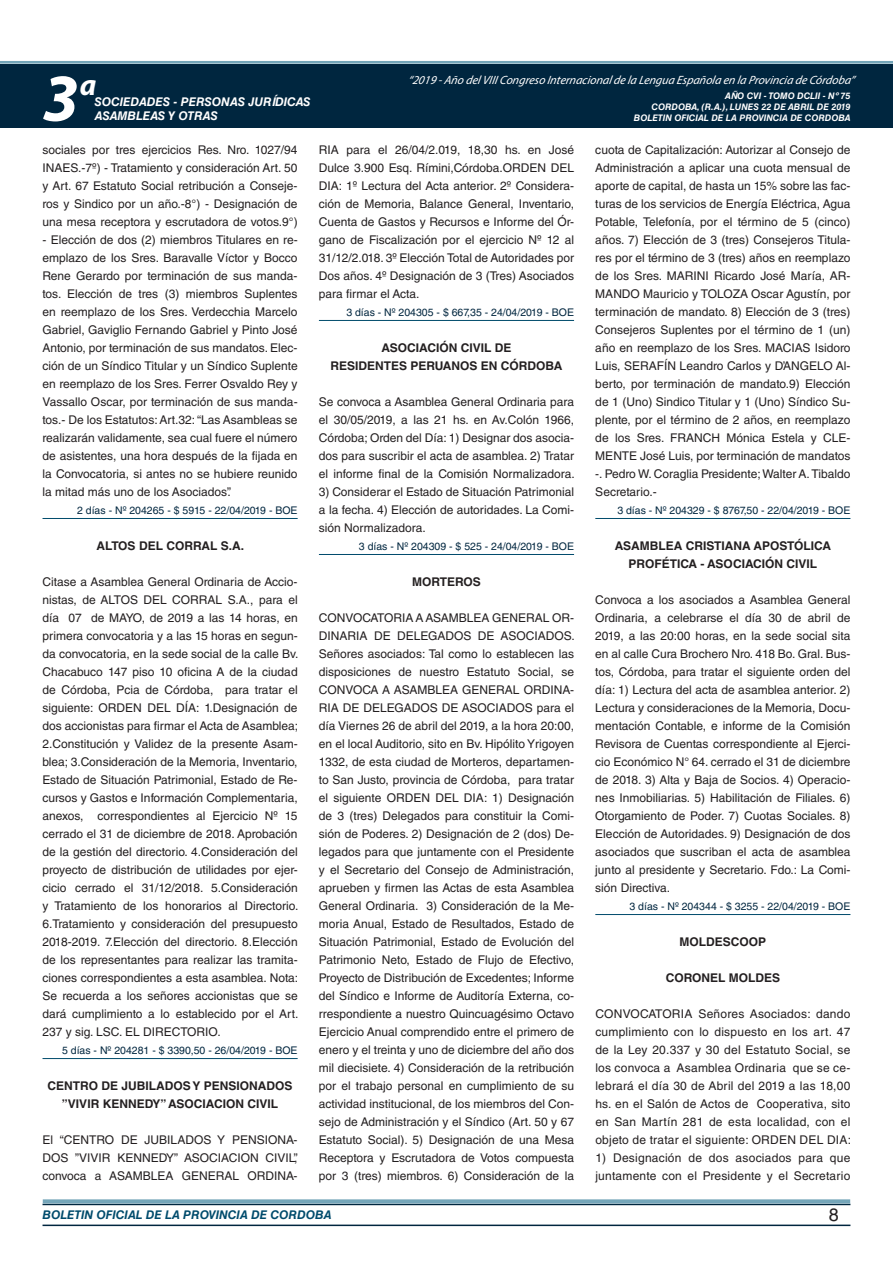
<style>
.page{position:relative;width:893px;height:1263px;background:#fff}
.page>*{position:absolute;margin:0;border:0;box-sizing:border-box;transform-origin:0 0}
.t1{font:italic 700 67.5px "Myriad Pro";color:#fff}
.t2{font:italic 700 30px "Myriad Pro";color:#fff}
.t3{font:18px "Helvetica LT Std";color:#231f20}
.t4{font:12px/18px "Helvetica LT Std";color:#231f20;text-align:justify}
.t5{font:700 12px/18px "Helvetica LT Std";color:#231f20;text-align:center}
.t6{font:italic 12px "Myriad Pro";color:#fff}
.t7{font:12px/18px "Helvetica LT Std";letter-spacing:.02em;color:#231f20}
.t8{font:italic 700 12px "Helvetica LT Std";color:#fff}
.t9{font:italic 700 12px "Helvetica LT Std";color:#004b6c}
.t10{font:10.5px "Helvetica LT Std";color:#00263f}
.t11{font:italic 700 9px/10.8px "Helvetica LT Std";color:#fff;text-align:right}
</style>
<div class="page">
<div style="left:0;top:61px;width:893px;height:6px;background:#fff;opacity:.75"></div>
<div style="left:0;top:64px;width:893px;height:64px;background:#00263f"></div>
<hr style="left:43px;top:1224px;width:807px;height:2px;background:#00263f">
<div style="left:42px;top:1198px;width:809px;height:8px;background:#fff;opacity:.75"></div>
<hr style="left:43px;top:518px;width:255px;height:1px;background:#004b6c">
<hr style="left:43px;top:1058px;width:255px;height:1px;background:#004b6c">
<hr style="left:319px;top:320px;width:255px;height:1px;background:#004b6c">
<hr style="left:319px;top:554px;width:255px;height:1px;background:#004b6c">
<hr style="left:595px;top:518px;width:255px;height:1px;background:#004b6c">
<hr style="left:595px;top:914px;width:255px;height:1px;background:#004b6c">
<h2 class="t2" style="left:80px;top:66px;width:18px">a</h2>
<p class="t6" style="left:408px;top:72px;width:448px">“2019 -Año delVIIICongreso Internacionalde la Lengua Esp añola en la Provincia de Córdoba”</p>
<h1 class="t1" style="left:43px;top:54px;width:38px">3</h1>
<p class="t11" style="left:634px;top:91px;width:218px">AÑO CVI - TOMO DCLII - Nº 75<br>CORDOBA, (R.A.), LUNES 22 DE ABRIL DE 2019<br>BOLETIN OFICIAL DE LA PROVINCIA DE CORDOBA</p>
<p class="t8" style="left:95px;top:94px;width:217px">SOCIEDADES - PERSONAS JURÍDICAS</p>
<p class="t8" style="left:95px;top:109px;width:125px">ASAMBLEAS Y OTRAS</p>
<p class="t4" style="left:43px;top:141px;width:257px">sociales por tres ejercicios Res. Nro. 1027/94<br>INAES.-7º) - Tratamiento y consideración Art. 50 y Art. 67 Estatuto Social retribución a Conseje&shy;ros y Sindico por un año.-8°) - Designación de una mesa receptora y escrutadora de votos.9°)</p>
<p class="t4" style="left:43px;top:231px;width:257px">- Elección de dos (2) miembros Titulares en re&shy;emplazo de los Sres. Baravalle Víctor y Bocco Rene Gerardo por terminación de sus manda&shy;tos. Elección de tres (3) miembros Suplentes en reemplazo de los Sres. Verdecchia Marcelo Gabriel, Gaviglio Fernando Gabriel y Pinto José Antonio, por terminación de sus mandatos. Elec&shy;ción de un Síndico Titular y un Síndico Suplente en reemplazo de los Sres. Ferrer Osvaldo Rey y Vassallo Oscar, por terminación de sus manda&shy;tos.- De los Estatutos: Art.32: “Las Asambleas se realizarán validamente, sea cual fuere el número de asistentes, una hora después de la fijada en la Convocatoria, si antes no se hubiere reunido la mitad más uno de los Asociados”.</p>
<p class="t10" style="left:77px;top:504px;width:222px">2 días - Nº 204265 - $ 5915 - 22/04/2019 - BOE</p>
<p class="t5" style="left:97px;top:536px;width:149px">ALTOS DEL CORRAL S.A.</p>
<p class="t4" style="left:43px;top:573px;width:257px">Citase a Asamblea General Ordinaria de Accio&shy;nistas, de ALTOS DEL CORRAL S.A., para el día 07 de MAYO, de 2019 a las 14 horas, en primera convocatoria y a las 15 horas en segun&shy;da convocatoria, en la sede social de la calle Bv.<br>Chacabuco 147 piso 10 oficina A de la ciudad de Córdoba, Pcia de Córdoba, para tratar el siguiente: ORDEN DEL DÍA: 1.Designación de dos accionistas para firmar el Acta de Asamblea; 2.Constitución y Validez de la presente Asam&shy;blea; 3.Consideración de la Memoria, Inventario, Estado de Situación Patrimonial, Estado de Re&shy;cursos y Gastos e Información Complementaria, anexos, correspondientes al Ejercicio Nº 15 cerrado el 31 de diciembre de 2018. Aprobación de la gestión del directorio. 4.Consideración del proyecto de distribución de utilidades por ejer&shy;cicio cerrado el 31/12/2018. 5.Consideración y Tratamiento de los honorarios al Directorio.<br>6.Tratamiento y consideración del presupuesto 2018-2019. 7.Elección del directorio. 8.Elección de los representantes para realizar las tramita&shy;ciones correspondientes a esta asamblea. Nota:<br>Se recuerda a los señores accionistas que se dará cumplimiento a lo establecido por el Art.<br>237 y sig. LSC. EL DIRECTORIO.</p>
<p class="t10" style="left:62px;top:1044px;width:237px">5 días - Nº 204281 - $ 3390,50 - 26/04/2019 - BOE</p>
<p class="t5" style="left:48px;top:1076px;width:247px">CENTRO DE JUBILADOS Y PENSIONADOS ”VIVIR KENNEDY” ASOCIACION CIVIL</p>
<p class="t4" style="left:43px;top:1131px;width:257px">El “CENTRO DE JUBILADOS Y PENSIONA-DOS ”VIVIR KENNEDY” ASOCIACION CIVIL”, convoca a ASAMBLEA GENERAL ORDINA-</p>
<p class="t4" style="left:319px;top:141px;width:257px">RIA para el 26/04/2.019, 18,30 hs. en José Dulce 3.900 Esq. Rímini,Córdoba.ORDEN DEL DIA: 1º Lectura del Acta anterior. 2º Considera&shy;ción de Memoria, Balance General, Inventario, Cuenta de Gastos y Recursos e Informe del Ór&shy;gano de Fiscalización por el ejercicio Nº 12 al 31/12/2.018. 3º Elección Total de Autoridades por Dos años. 4º Designación de 3 (Tres) Asociados para firmar el Acta.</p>
<p class="t10" style="left:346px;top:306px;width:229px">3 días - Nº 204305 - $ 667,35 - 24/04/2019 - BOE</p>
<p class="t5" style="left:330px;top:338px;width:234px">ASOCIACIÓN CIVIL DE<br>RESIDENTES PERUANOS EN CÓRDOBA</p>
<p class="t4" style="left:319px;top:393px;width:257px">Se convoca a Asamblea General Ordinaria para el 30/05/2019, a las 21 hs. en Av.Colón 1966, Córdoba; Orden del Día: 1) Designar dos asocia&shy;dos para suscribir el acta de asamblea. 2) Tratar el informe final de la Comisión Normalizadora.</p>
<p class="t4" style="left:319px;top:483px;width:257px">3) Considerar el Estado de Situación Patrimonial a la fecha. 4) Elección de autoridades. La Comi&shy;sión Normalizadora.</p>
<p class="t10" style="left:359px;top:540px;width:217px">3 días - Nº 204309 - $ 525 - 24/04/2019 - BOE</p>
<p class="t5" style="left:412px;top:572px;width:70px">MORTEROS</p>
<p class="t4" style="left:319px;top:609px;width:257px">CONVOCATORIA A ASAMBLEA GENERAL OR-DINARIA DE DELEGADOS DE ASOCIADOS.<br>Señores asociados: Tal como lo establecen las disposiciones de nuestro Estatuto Social, se CONVOCA A ASAMBLEA GENERAL ORDINA-RIA DE DELEGADOS DE ASOCIADOS para el día Viernes 26 de abril del 2019, a la hora 20:00, en el local Auditorio, sito en Bv. Hipólito Yrigoyen 1332, de esta ciudad de Morteros, departamen&shy;to San Justo, provincia de Córdoba, para tratar el siguiente ORDEN DEL DIA: 1) Designación de 3 (tres) Delegados para constituir la Comi&shy;sión de Poderes. 2) Designación de 2 (dos) De&shy;legados para que juntamente con el Presidente y el Secretario del Consejo de Administración, aprueben y firmen las Actas de esta Asamblea General Ordinaria. 3) Consideración de la Me&shy;moria Anual, Estado de Resultados, Estado de Situación Patrimonial, Estado de Evolución del Patrimonio Neto, Estado de Flujo de Efectivo, Proyecto de Distribución de Excedentes; Informe del Síndico e Informe de Auditoría Externa, co&shy;rrespondiente a nuestro Quincuagésimo Octavo Ejercicio Anual comprendido entre el primero de enero y el treinta y uno de diciembre del año dos mil diecisiete. 4) Consideración de la retribución por el trabajo personal en cumplimiento de su actividad institucional, de los miembros del Con&shy;sejo de Administración y el Síndico (Art. 50 y 67<br>Estatuto Social). 5) Designación de una Mesa Receptora y Escrutadora de Votos compuesta por 3 (tres) miembros. 6) Consideración de la</p>
<p class="t4" style="left:595px;top:141px;width:257px">cuota de Capitalización: Autorizar al Consejo de Administración a aplicar una cuota mensual de aporte de capital, de hasta un 15% sobre las fac&shy;turas de los servicios de Energía Eléctrica, Agua Potable, Telefonía, por el término de 5 (cinco) años. 7) Elección de 3 (tres) Consejeros Titula&shy;res por el término de 3 (tres) años en reemplazo de los Sres. MARINI Ricardo José María, AR-MANDO Mauricio y TOLOZA Oscar Agustín, por terminación de mandato. 8) Elección de 3 (tres)<br>Consejeros Suplentes por el término de 1 (un) año en reemplazo de los Sres. MACIAS Isidoro Luis, SERAFÍN Leandro Carlos y D’ANGELO Al&shy;berto, por terminación de mandato.9) Elección de 1 (Uno) Sindico Titular y 1 (Uno) Síndico Su&shy;plente, por el término de 2 años, en reemplazo de los Sres. FRANCH Mónica Estela y CLE-MENTE José Luis, por terminación de mandatos -. Pedro W. Coraglia Presidente; Walter A. Tibaldo Secretario.-</p>
<p class="t10" style="left:617px;top:504px;width:235px">3 días - Nº 204329 - $ 8767,50 - 22/04/2019 - BOE</p>
<p class="t5" style="left:615px;top:536px;width:218px">ASAMBLEA CRISTIANA APOSTÓLICA<br>PROFÉTICA - ASOCIACIÓN CIVIL</p>
<p class="t4" style="left:595px;top:591px;width:257px">Convoca a los asociados a Asamblea General Ordinaria, a celebrarse el día 30 de abril de 2019, a las 20:00 horas, en la sede social sita en al calle Cura Brochero Nro. 418 Bo. Gral. Bus&shy;tos, Córdoba, para tratar el siguiente orden del día: 1) Lectura del acta de asamblea anterior. 2)<br>Lectura y consideraciones de la Memoria, Docu&shy;mentación Contable, e informe de la Comisión Revisora de Cuentas correspondiente al Ejerci&shy;cio Económico N° 64. cerrado el 31 de diciembre de 2018. 3) Alta y Baja de Socios. 4) Operacio&shy;nes Inmobiliarias. 5) Habilitación de Filiales. 6)<br>Otorgamiento de Poder. 7) Cuotas Sociales. 8)<br>Elección de Autoridades. 9) Designación de dos asociados que suscriban el acta de asamblea junto al presidente y Secretario. Fdo.: La Comi&shy;sión Directiva.</p>
<p class="t10" style="left:629px;top:900px;width:222px">3 días - Nº 204344 - $ 3255 - 22/04/2019 - BOE</p>
<p class="t5" style="left:679px;top:932px;width:10px">MOLDESCOOP</p>
<p class="t5" style="left:666px;top:968px;width:116px">CORONEL MOLDES</p>
<p class="t4" style="left:595px;top:1005px;width:257px">CONVOCATORIA Señores Asociados: dando cumplimiento con lo dispuesto en los art. 47 de la Ley 20.337 y 30 del Estatuto Social, se los convoca a Asamblea Ordinaria que se ce&shy;lebrará el día 30 de Abril del 2019 a las 18,00 hs. en el Salón de Actos de Cooperativa, sito en San Martín 281 de esta localidad, con el objeto de tratar el siguiente: ORDEN DEL DIA:</p>
<p class="t7" style="left:595px;top:1149px;width:257px">1) Designación de dos asociados para que juntamente con el Presidente y el Secretario</p>
<p class="t9" style="left:43px;top:1208px;width:290px">BOLETIN OFICIAL DE LA PROVINCIA DE CORDOBA</p>
<h3 class="t3" style="left:829px;top:1204px;width:12px">8</h3>
</div>
